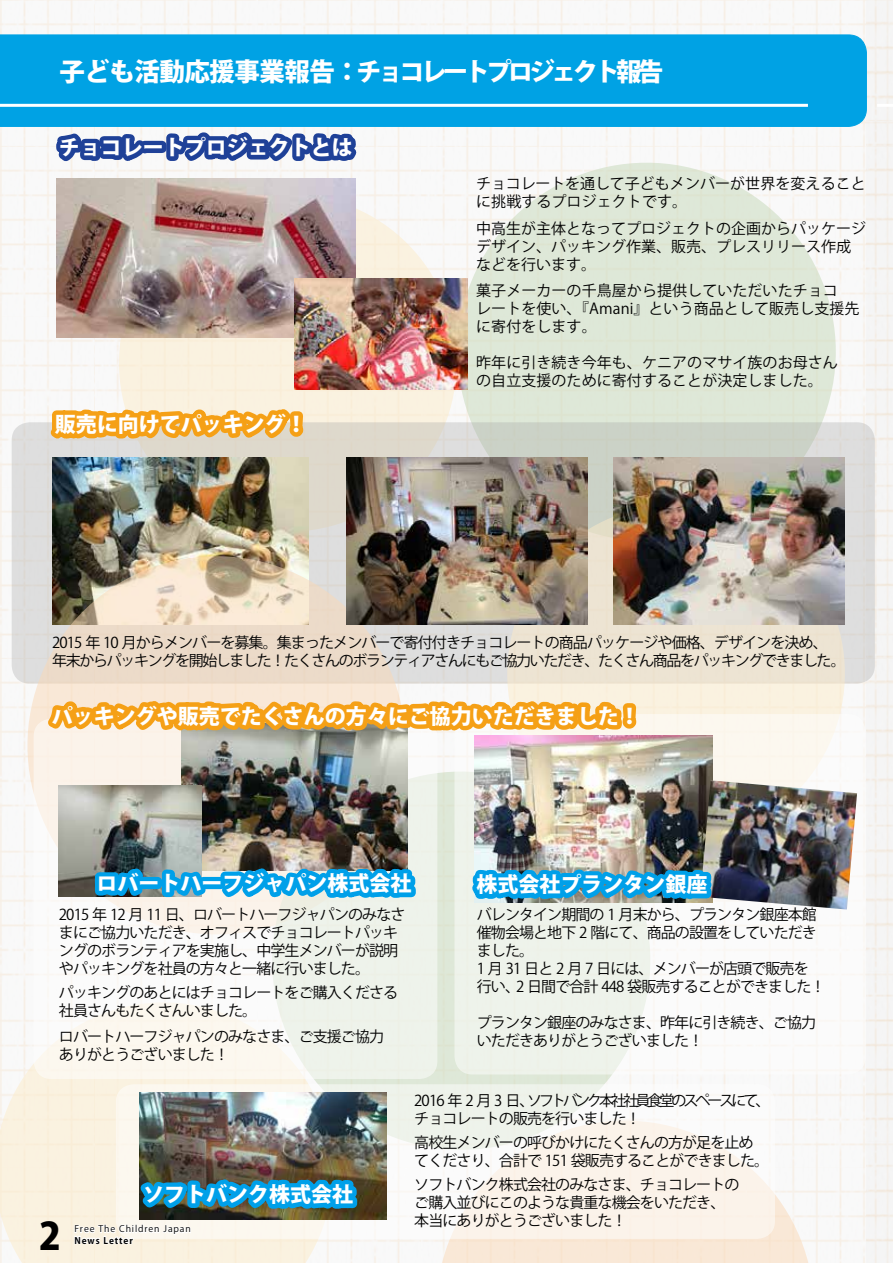
<style>
.page{position:relative;width:893px;height:1263px;background:#fff}
.page>*{position:absolute;margin:0;border:0;box-sizing:border-box;transform-origin:0 0}
.t1{font:800 37.5px "Koz Go Pro";color:#000}
.t2{font:800 25.5px "Koz Go Pro";letter-spacing:-.15em;color:#fff}
.t3{font:800 21px "Koz Go Pro";color:#fff}
.t4{font:15px/18px "Koz Go Pro";letter-spacing:-.06em;color:#000}
.t5{font:15px/18px "Koz Go Pro";letter-spacing:.005em;color:#000}
.t6{font:15px/18px "Koz Go Pro";letter-spacing:-.09em;color:#000}
.t7{font:15px/18px "Koz Go Pro";color:#000}
.t8{font:15px/18px "Koz Go Pro";letter-spacing:-.13em;color:#000}
.t9{font:9px "Koz Go Pro";letter-spacing:.1em;color:#000}
.t10{font:700 9px "Koz Go Pro";letter-spacing:.1em;color:#000}
</style>
<div class="page">
<img style="left:0;top:0;width:584px;height:35px">
<img style="left:584px;top:0;width:283px;height:35px">
<img style="left:584px;top:897px;width:283px;height:366px">
<img style="left:867px;top:0;width:26px;height:447px">
<img style="left:867px;top:889px;width:26px;height:83px">
<img style="left:867px;top:972px;width:26px;height:291px">
<div style="left:0;top:35px;width:867px;height:70px;background:#00a2e4"></div>
<hr style="left:0;top:104px;width:808px;height:3px;background:#fff">
<hr style="left:877px;top:104px;width:16px;height:3px;background:#fff">
<div style="left:454px;top:714px;width:412px;height:360px;background:#fff;border-radius:18px"></div>
<img style="left:719px;top:889px;width:130px;height:20px">
<svg style="left:705px;top:889px;width:14px;height:61px"></svg>
<svg style="left:0;top:40px;width:641px;height:459px"></svg>
<div style="left:116px;top:1084px;width:659px;height:155px;background:#fff;border-radius:18px"></div>
<svg style="left:0;top:1202px;width:381px;height:61px"></svg>
<img style="left:72px;top:105px;width:818px;height:394px">
<img style="left:0;top:499px;width:705px;height:703px">
<img style="left:460px;top:453px;width:433px;height:436px">
<h2 class="t2" style="left:60px;top:55px;width:605px">子ども活動応援事業報告：チョコレートプロジェクト報告</h2>
<h3 class="t3" style="left:59px;top:134px;width:295px">チョコレートプロジェクトとは</h3>
<h3 class="t3" style="left:55px;top:411px;width:253px">販売に向けてパッキング！</h3>
<p class="t5" style="left:476px;top:175px;width:391px">チョコレートを通して子どもメンバーが世界を変えることに挑戦するプロジェクトです。</p>
<p class="t7" style="left:476px;top:220px;width:391px">中高生が主体となってプロジェクトの企画からパッケージデザイン、パッキング作業、販売、プレスリリース作成などを行います。</p>
<p class="t5" style="left:476px;top:282px;width:385px">菓子メーカーの千鳥屋から提供していただいたチョコ<br>レートを使い、『Amani』という商品として販売し支援先に寄付をします。</p>
<p class="t5" style="left:476px;top:354px;width:363px">昨年に引き続き今年も、ケニアのマサイ族のお母さんの自立支援のために寄付することが決定しました。</p>
<p class="t6" style="left:52px;top:633px;width:795px">2015 年 10 月からメンバーを募集。集まったメンバーで寄付付きチョコレートの商品パッケージや価格、デザインを決め、年末からパッキングを開始しました！たくさんのボランティアさんにもご協力いただき、たくさん商品をパッキングできました。</p>
<h3 class="t3" style="left:52px;top:702px;width:589px">パッキングや販売でたくさんの方々にご協力いただきました！</h3>
<h3 class="t3" style="left:97px;top:870px;width:316px">ロバートハーフジャパン株式会社</h3>
<h3 class="t3" style="left:476px;top:871px;width:232px">株式会社プランタン銀座</h3>
<p class="t4" style="left:477px;top:906px;width:350px">バレンタイン期間の 1 月末から、プランタン銀座本館催物会場と地下 2 階にて、商品の設置をしていただきました。<br>1 月 31 日と 2 月 7 日には、メンバーが店頭で販売を行い、2 日間で合計 448 袋販売することができました！</p>
<p class="t4" style="left:477px;top:1014px;width:341px">プランタン銀座のみなさま、昨年に引き続き、ご協力いただきありがとうございました！</p>
<p class="t4" style="left:59px;top:906px;width:348px">2015 年 12 月 11 日、ロバートハーフジャパンのみなさ</p>
<p class="t4" style="left:59px;top:924px;width:341px;text-align:justify">まにご協力いただき、オフィスでチョコレートパッキングのボランティアを実施し、中学生メンバーが説明やパッキングを社員の方々と一緒に行いました。</p>
<p class="t4" style="left:59px;top:984px;width:341px">パッキングのあとにはチョコレートをご購入くださる社員さんもたくさんいました。</p>
<p class="t4" style="left:59px;top:1027px;width:327px">ロバートハーフジャパンのみなさま、ご支援ご協力ありがとうございました！</p>
<h1 class="t1" style="left:39px;top:1212px;width:23px">2</h1>
<h3 class="t3" style="left:143px;top:1181px;width:211px">ソフトバンク株式会社</h3>
<p class="t9" style="left:74px;top:1223px;width:118px">Free The Children Japan</p>
<p class="t10" style="left:74px;top:1234px;width:60px">News Letter</p>
<p class="t8" style="left:414px;top:1092px;width:358px">2016 年 2 月 3 日、ソフトバンク本社 社員食堂のスペースにて、チョコレートの販売を行いました！</p>
<p class="t4" style="left:414px;top:1134px;width:356px">高校生メンバーの呼びかけにたくさんの方が足を止めてくださり、合計で 151 袋販売することができました。</p>
<p class="t4" style="left:414px;top:1176px;width:327px">ソフトバンク株式会社のみなさま、チョコレートのご購入並びにこのような貴重な機会をいただき、</p>
<p class="t4" style="left:414px;top:1212px;width:214px">本当にありがとうございました！</p>
</div>
